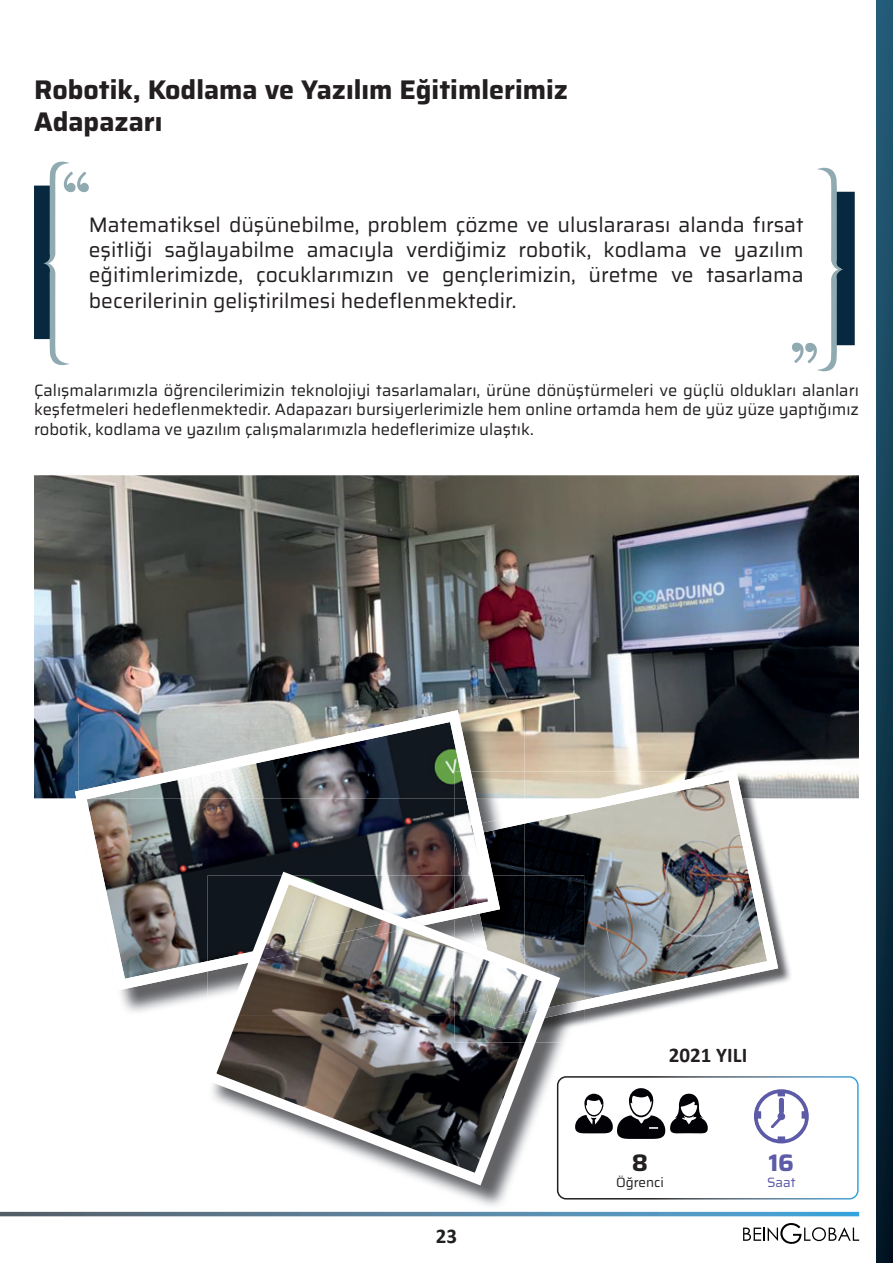
<style>
.page{position:relative;width:893px;height:1263px;background:#fff}
.page>*{position:absolute;margin:0;border:0;box-sizing:border-box;transform-origin:0 0}
.t1{font:700 27px/32.4px "Saira";color:#231f20}
.t2{font:700 24px "Saira";color:#5d5aa7}
.t3{font:700 24px "Saira";color:#231f20}
.t4{font:21px/25.2px "Saira";color:#231f20;text-align:justify}
.t5{font:700 21px "Calibri";color:#231f20}
.t6{font:16.5px/19.8px "Saira";color:#231f20;text-align:justify}
.t7{font:13.5px "Saira";color:#231f20}
.t8{font:13.5px "Saira";color:#5d5aa7}
</style>
<div class="page">
<div style="left:877px;top:0;width:16px;height:1263px;background:linear-gradient(to bottom,#25607d,#001523)"></div>
<svg style="left:743px;top:1223px;width:116px;height:21px"></svg>
<svg style="left:0;top:1212px;width:859px;height:4px;background:#5684a2"></svg>
<img style="left:34px;top:475px;width:825px;height:323px">
<img style="left:778px;top:771px;width:14px;height:212px">
<img style="left:524px;top:769px;width:254px;height:256px">
<img style="left:500px;top:714px;width:24px;height:57px">
<img style="left:500px;top:771px;width:24px;height:27px">
<img style="left:120px;top:991px;width:77px;height:21px">
<img style="left:500px;top:832px;width:24px;height:33px">
<img style="left:500px;top:814px;width:24px;height:18px">
<img style="left:75px;top:710px;width:425px;height:281px">
<img style="left:34px;top:186px;width:9px;height:153px">
<svg style="left:43px;top:161px;width:46px;height:205px"></svg>
<img style="left:843px;top:192px;width:12px;height:153px">
<svg style="left:792px;top:167px;width:51px;height:205px"></svg>
<img style="left:453px;top:1192px;width:131px;height:14px">
<img style="left:566px;top:1019px;width:18px;height:16px">
<img style="left:566px;top:875px;width:18px;height:125px">
<img style="left:566px;top:1000px;width:18px;height:19px">
<img style="left:197px;top:865px;width:369px;height:327px">
<svg style="left:575px;top:1088px;width:133px;height:51px"></svg>
<svg style="left:754px;top:1089px;width:55px;height:54px"></svg>
<div style="left:557px;top:1076px;width:302px;height:123px;border:2px solid #fff;border-radius:9px"></div>
<h1 class="t1" style="left:34px;top:73px;width:535px">Robotik, Kodlama ve Yazılım Eğitimlerimiz<br>Adapazarı</h1>
<p class="t4" style="left:89px;top:212px;width:716px">Matematiksel düşünebilme, problem çözme ve uluslararası alanda fırsat eşitliği sağlayabilme amacıyla verdiğimiz robotik, kodlama ve yazılım eğitimlerimizde, çocuklarımızın ve gençlerimizin, üretme ve tasarlama becerilerinin geliştirilmesi hedeflenmektedir.</p>
<p class="t6" style="left:34px;top:380px;width:826px">Çalışmalarımızla öğrencilerimizin teknolojiyi tasarlamaları, ürüne dönüştürmeleri ve güçlü oldukları alanları keşfetmeleri hedeflenmektedir. Adapazarı bursiyerlerimizle hem online ortamda hem de yüz yüze yaptığımız robotik, kodlama ve yazılım çalışmalarımızla hedeflerimize ulaştık.</p>
<p class="t5" style="left:436px;top:1221px;width:23px">23</p>
<p class="t5" style="left:669px;top:1040px;width:80px">2021 YILI</p>
<h2 class="t3" style="left:632px;top:1144px;width:18px">8</h2>
<p class="t7" style="left:616px;top:1172px;width:49px">Öğrenci</p>
<h2 class="t2" style="left:769px;top:1144px;width:27px">16</h2>
<p class="t8" style="left:767px;top:1172px;width:30px">Saat</p>
</div>
